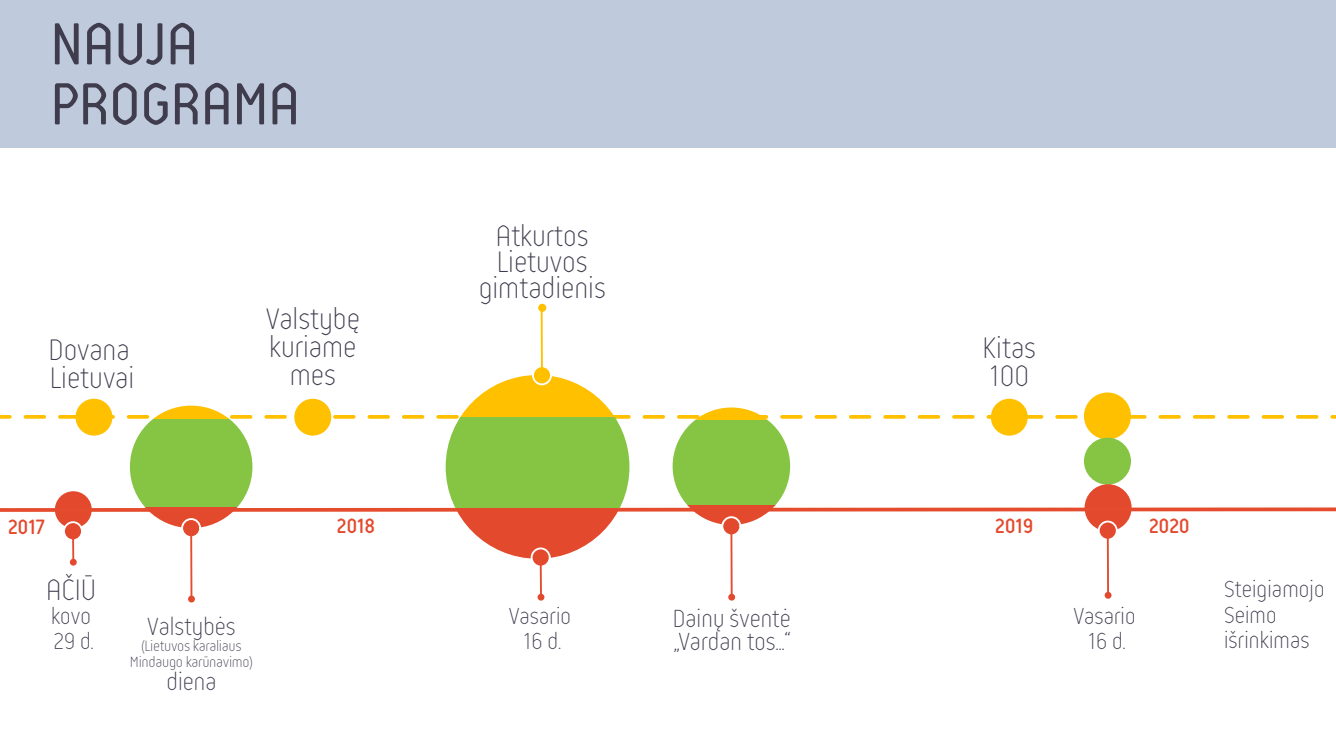
<style>
.page{position:relative;width:1336px;height:750px;background:#fff}
.page>*{position:absolute;margin:0;border:0;box-sizing:border-box;transform-origin:0 0}
.t1{font:62.5px/60px "Reso";letter-spacing:-.02em;color:#3e3c4d}
.t2{font:100 31.25px/28px "Reso";letter-spacing:-.02em;color:#3e3c4d}
.t3{font:100 26.12px/23.4px "Reso";letter-spacing:-.02em;color:#3e3c4d}
.t4{font:100 24.44px/25.2px "Reso";letter-spacing:-.02em;color:#3e3c4d}
.t5{font:600 21.88px "Reso";letter-spacing:-.02em;color:#e3492d}
.t6{font:100 15.69px/16.1px "Reso";letter-spacing:-.02em;color:#3e3c4d;text-align:center}
</style>
<div class="page">
<div style="left:0;top:0;width:1335px;height:148px;background:#bfcadc"></div>
<div style="left:75px;top:399px;width:37px;height:37px;background:#ffc000;border-radius:50%"></div>
<div style="left:294px;top:399px;width:37px;height:37px;background:#ffc000;border-radius:50%"></div>
<div style="left:538px;top:304px;width:8px;height:8px;background:#ffc000;border-radius:50%"></div>
<div style="left:990px;top:399px;width:37px;height:37px;background:#ffc000;border-radius:50%"></div>
<div style="left:1084px;top:393px;width:47px;height:47px;background:#ffc000;border-radius:50%"></div>
<svg style="left:158px;top:406px;width:66px;height:9px"></svg>
<svg style="left:462px;top:375px;width:152px;height:40px;fill:#ffc000"></svg>
<svg style="left:703px;top:408px;width:57px;height:7px"></svg>
<svg style="left:532px;top:307px;width:20px;height:78px"></svg>
<div style="left:188px;top:596px;width:7px;height:6px;background:#e3492d;border-radius:50%"></div>
<svg style="left:0;top:415px;width:1335px;height:185px"></svg>
<div style="left:1104px;top:592px;width:7px;height:7px;background:#e3492d;border-radius:50%"></div>
<h1 class="t1" style="left:50px;top:14px;width:252px">NAUJA<br>PROGRAMA</h1>
<p class="t2" style="left:48px;top:336px;width:88px">Dovana<br>Lietuvai</p>
<p class="t2" style="left:265px;top:305px;width:96px;text-align:center">Valstybę kuriame mes</p>
<p class="t2" style="left:478px;top:224px;width:129px;line-height:25.6px;text-align:center">Atkurtos<br>Lietuvos gimtadienis</p>
<p class="t2" style="left:982px;top:334px;width:56px">Kitas<br>100</p>
<p class="t5" style="left:8px;top:515px;width:39px">2017</p>
<p class="t5" style="left:336px;top:515px;width:40px">2018</p>
<p class="t5" style="left:995px;top:515px;width:40px">2019</p>
<p class="t5" style="left:1148px;top:515px;width:43px">2020</p>
<p class="t2" style="left:46px;top:576px;width:52px">AČIŪ</p>
<p class="t4" style="left:51px;top:604px;width:44px">kovo<br>29 d.</p>
<p class="t4" style="left:508px;top:604px;width:64px;text-align:center">Vasario<br>16 d.</p>
<p class="t4" style="left:1073px;top:604px;width:64px;text-align:center">Vasario<br>16 d.</p>
<p class="t3" style="left:672px;top:607px;width:120px">Dainų šventė „Vardan tos...“</p>
<p class="t3" style="left:147px;top:615px;width:91px">Valstybės</p>
<p class="t6" style="left:130px;top:638px;width:124px">(Lietuvos karaliaus<br>Mindaugo karūnavimo)</p>
<p class="t3" style="left:166px;top:670px;width:52px">diena</p>
<p class="t4" style="left:1223px;top:577px;width:103px">Steigiamojo<br>Seimo išrinkimas</p>
</div>
